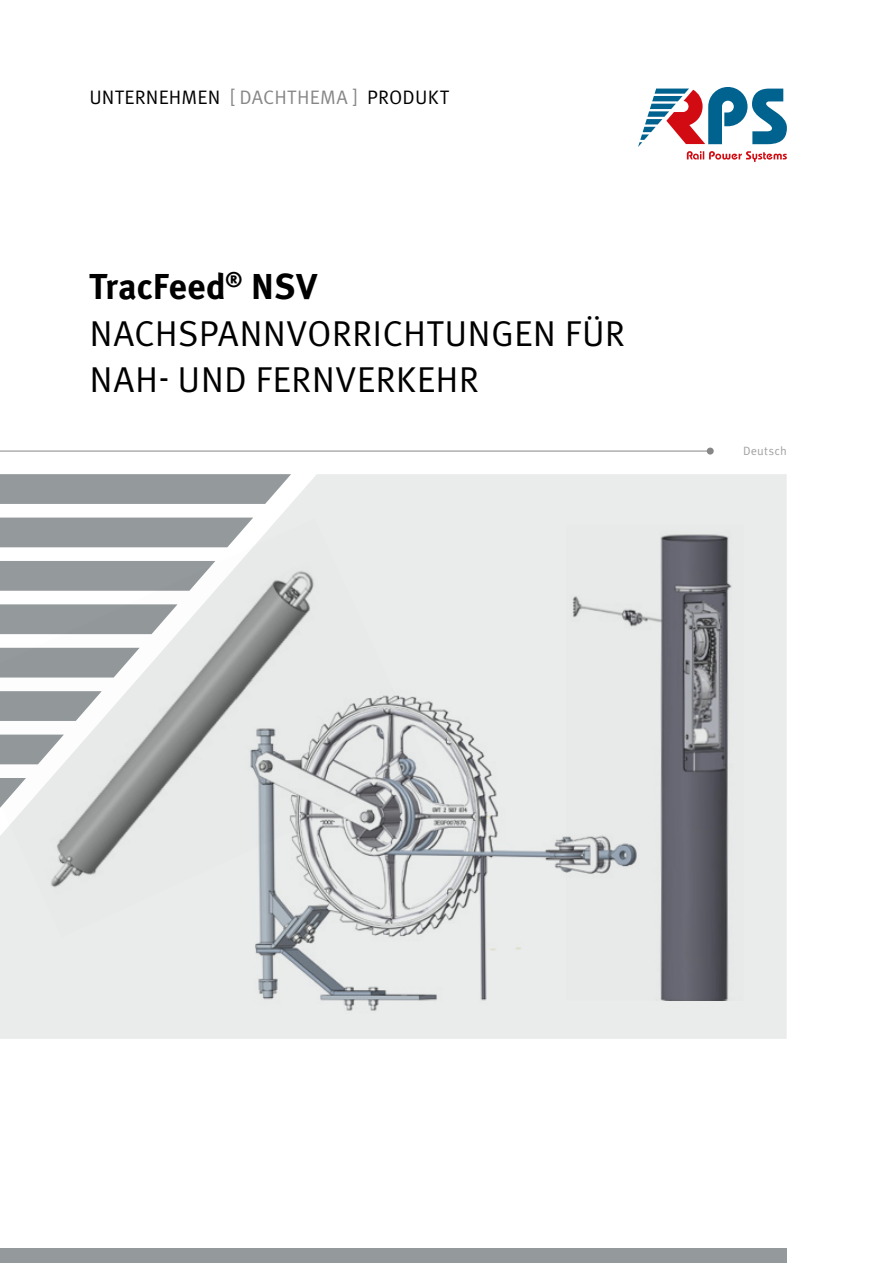
<style>
.page{position:relative;width:893px;height:1263px;background:#fff}
.page>*{position:absolute;margin:0;border:0;box-sizing:border-box;transform-origin:0 0}
.Head_Titel{font:36px "Meta Pro";letter-spacing:.005em;color:#000}
.Head_Titel-2{font:700 36px "Meta Pro";color:#000}
.t1{font:19.5px "Meta Pro";letter-spacing:.01em;color:#000}
.t2{font:12px "Meta Pro";letter-spacing:.015em;color:#a1a1a1}
.s1{color:#878787}
</style>
<div class="page">
<svg style="left:638px;top:87px;width:149px;height:75px"></svg>
<div style="left:0;top:474px;width:787px;height:565px;background:#eaecec"></div>
<hr style="left:0;top:451px;width:710px;height:1px;background:#878787">
<div style="left:0;top:1248px;width:787px;height:15px;background:#94999c"></div>
<svg style="left:0;top:474px;width:291px;height:44px;fill:#94999c"></svg>
<img style="left:0;top:518px;width:429px;height:419px">
<img style="left:238px;top:682px;width:417px;height:349px">
<img style="left:567px;top:525px;width:177px;height:476px">
<div style="left:707px;top:448px;width:7px;height:7px;background:#878787;border-radius:50%"></div>
<p class="t1" style="left:89px;top:85px;width:361px">UNTERNEHMEN <span class="s1">[ DACHTHEMA ]</span> PRODUKT</p>
<p class="Head_Titel-2" style="left:89px;top:264px;width:229px">TracFeed<sup>®</sup> NSV</p>
<p class="Head_Titel" style="left:89px;top:310px;width:537px">NACHSPANNVORRICHTUNGEN FÜR</p>
<p class="Head_Titel" style="left:89px;top:357px;width:391px">NAH- UND FERNVERKEHR</p>
<p class="t2" style="left:743px;top:443px;width:45px">Deutsch</p>
</div>
